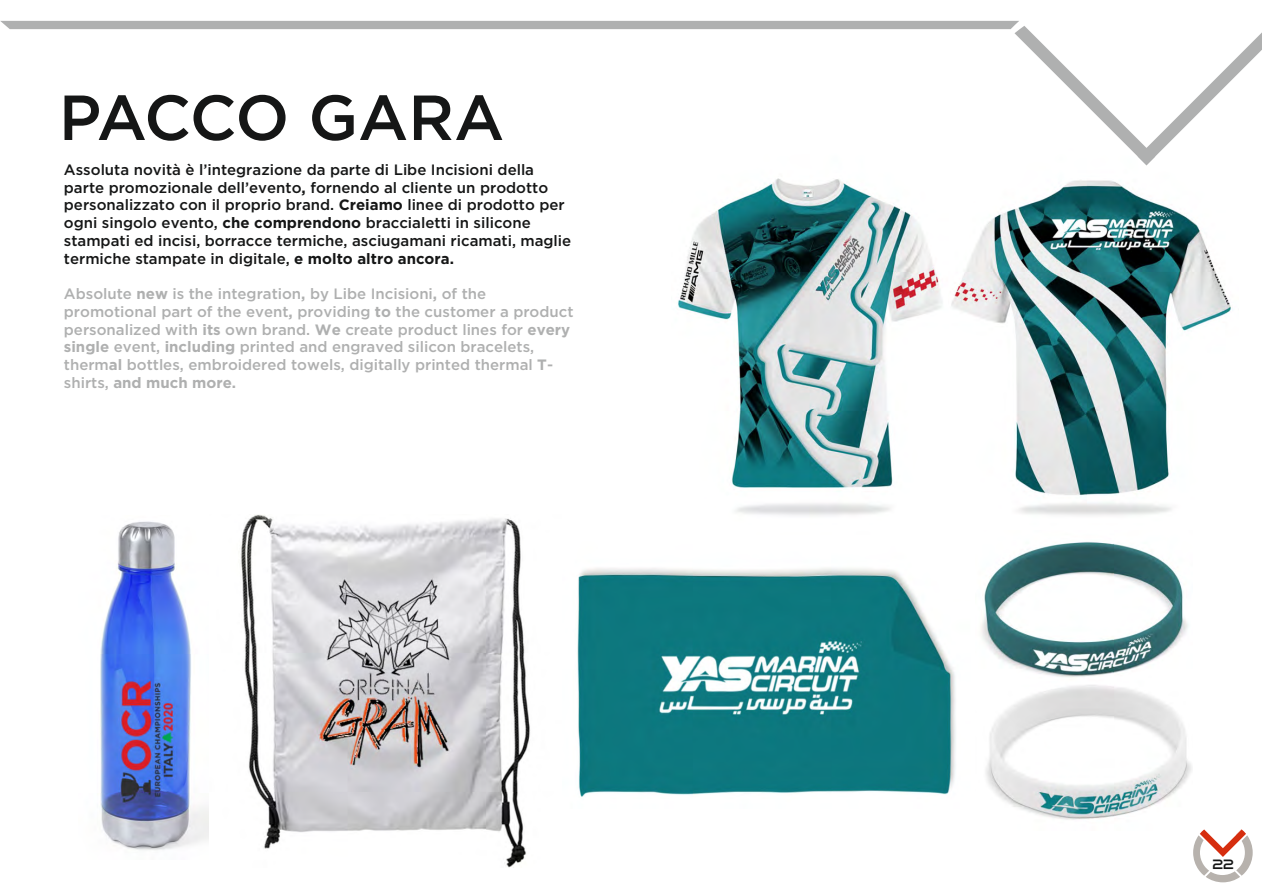
<style>
.page{position:relative;width:1262px;height:893px;background:#fff}
.page>*{position:absolute;margin:0;border:0;box-sizing:border-box;transform-origin:0 0}
.t1{font:500 63.45px "Gotham";letter-spacing:-.02em;color:#151616}
.t2{font:500 15px/17.7px "Gotham";color:#151616}
.t3{font:500 15px/17.7px "Gotham";color:#afb0b0}
.t4{font:13.5px "Azonix";color:#151616}
.s1{font-weight:700}
</style>
<div class="page">
<img style="left:577px;top:568px;width:379px;height:229px">
<img style="left:678px;top:165px;width:555px;height:351px">
<img style="left:100px;top:521px;width:109px;height:329px">
<img style="left:240px;top:514px;width:290px;height:353px">
<img style="left:981px;top:542px;width:211px;height:278px">
<svg style="left:0;top:21px;width:1262px;height:144px"></svg>
<svg style="left:1193px;top:829px;width:59px;height:53px"></svg>
<h1 class="t1" style="left:59px;top:94px;width:447px">PACCO GARA</h1>
<p class="t2" style="left:64px;top:162px;width:509px">Assoluta novità è l’integrazione da parte di Libe Incisioni della parte promozionale dell’evento<span class="s1">,</span> fornendo al cliente un prodotto personalizzato con il proprio brand. <span class="s1">Creiamo</span> linee di prodotto per ogni singolo evento, <span class="s1">che comprendono</span> braccialetti in silicone stampati ed incisi, borracce termiche, asciugamani ricamati, maglie termiche stampate in digitale, <span class="s1">e molto altro ancora.</span></p>
<p class="t3" style="left:64px;top:286px;width:511px">Absolute <span class="s1">new</span> is the integration<span class="s1">,</span> by Libe Incisioni<span class="s1">,</span> of the promotional part of the event<span class="s1">,</span> providing <span class="s1">to</span> the customer a product personalized with <span class="s1">its</span> own brand. <span class="s1">We</span> create product lines for <span class="s1">every single</span> event, <span class="s1">including</span> printed and engraved silicon bracelets, therm<span class="s1">al</span> bottles, embroidered towels, digitally printed thermal <span class="s1">T&shy;</span>shirts, <span class="s1">and much more.</span></p>
<p class="t4" style="left:1212px;top:858px;width:23px">22</p>
</div>
